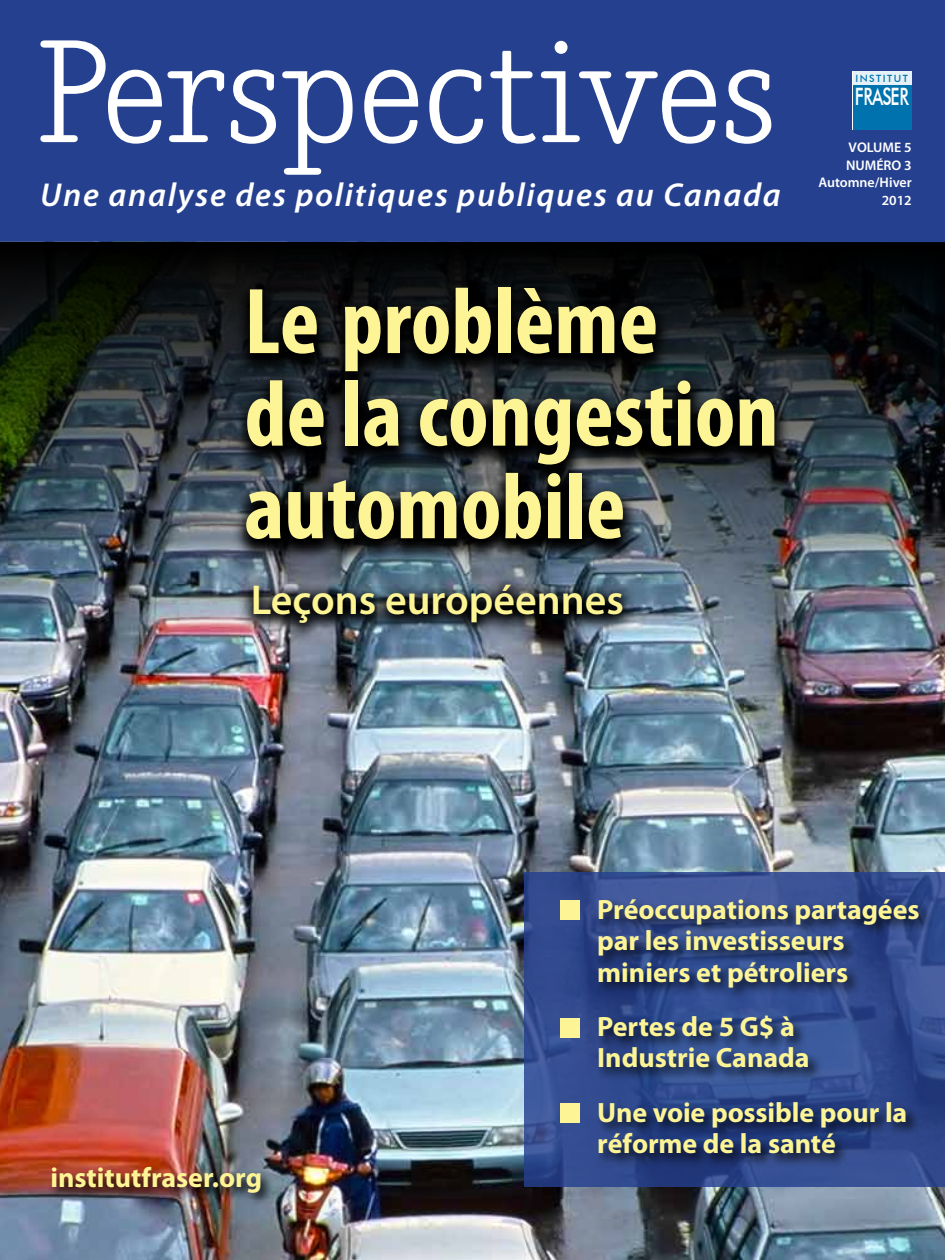
<style>
.page{position:relative;width:945px;height:1260px;background:#fff}
.page>*{position:absolute;margin:0;border:0;box-sizing:border-box;transform-origin:0 0}
.t1{font:138.78px "Nadia Serif Normal";letter-spacing:-.015em;color:#fff}
.t2{font:700 condensed 94.5px/92.6px "Myriad Pro";color:#fdf495}
.t3{font:600 42px "Myriad Pro";color:#fdf495}
.t4{font:italic 600 33.25px "Myriad Pro";letter-spacing:.05em;color:#fff}
.t5{font:700 28px/31.5px "Myriad Pro";color:#fdf495}
.t6{font:500 23.97px "Futura BT";letter-spacing:-.05em;color:#fff;scale:.71 1}
.t7{font:600 14px/17.5px "Myriad Pro";color:#fff;text-align:right}
.t8{font:500 9.97px "Futura BT";letter-spacing:.145em;color:#0073ae}
</style>
<div class="page">
<img style="left:0;top:658px;width:945px;height:602px">
<img style="left:0;top:242px;width:945px;height:416px">
<img style="left:49px;top:1164px;width:226px;height:43px">
<svg style="left:524px;top:872px;width:421px;height:315px;background:#344c8f"></svg>
<div style="left:0;top:0;width:945px;height:242px;background:#25408f"></div>
<div style="left:853px;top:71px;width:58px;height:58px;background:#e6f1f7"></div>
<div style="left:853px;top:85px;width:58px;height:44px;background:#0073ae"></div>
<div style="left:560px;top:900px;width:19px;height:19px;background:#fdf495"></div>
<div style="left:560px;top:1103px;width:19px;height:19px;background:#fdf495"></div>
<div style="left:561px;top:1018px;width:19px;height:19px;background:#fdf495"></div>
<div style="left:596px;top:897px;width:336px;height:271px;background:#000;opacity:.75"></div>
<svg style="left:231px;top:278px;width:560px;height:285px;background:#1a1e22"></svg>
<img style="left:237px;top:572px;width:401px;height:71px">
<h1 class="t1" style="left:37px;top:20px;width:741px">Perspectives</h1>
<p class="t4" style="left:40px;top:174px;width:742px">Une analyse des politiques publiques au Canada</p>
<h2 class="t2" style="left:244px;top:273px;width:536px">Le problème<br>de la congestion automobile</h2>
<h3 class="t3" style="left:251px;top:573px;width:375px">Leçons européennes</h3>
<p class="t8" style="left:855px;top:72px;width:54px">INSTITUT</p>
<p class="t6" style="left:855px;top:82px;width:78px">FRASER</p>
<p class="t7" style="left:818px;top:138px;width:95px">VOLUME 5<br>NUMÉRO 3<br>Automne/Hiver<br>2012</p>
<p class="t5" style="left:50px;top:1160px;width:213px">institutfraser.org</p>
<p class="t5" style="left:597px;top:893px;width:324px">Préoccupations partagées par les investisseurs miniers et pétroliers</p>
<p class="t5" style="left:597px;top:1010px;width:214px">Pertes de 5 G$ à<br>Industrie Canada</p>
<p class="t5" style="left:597px;top:1096px;width:312px">Une voie possible pour la réforme de la santé</p>
</div>
